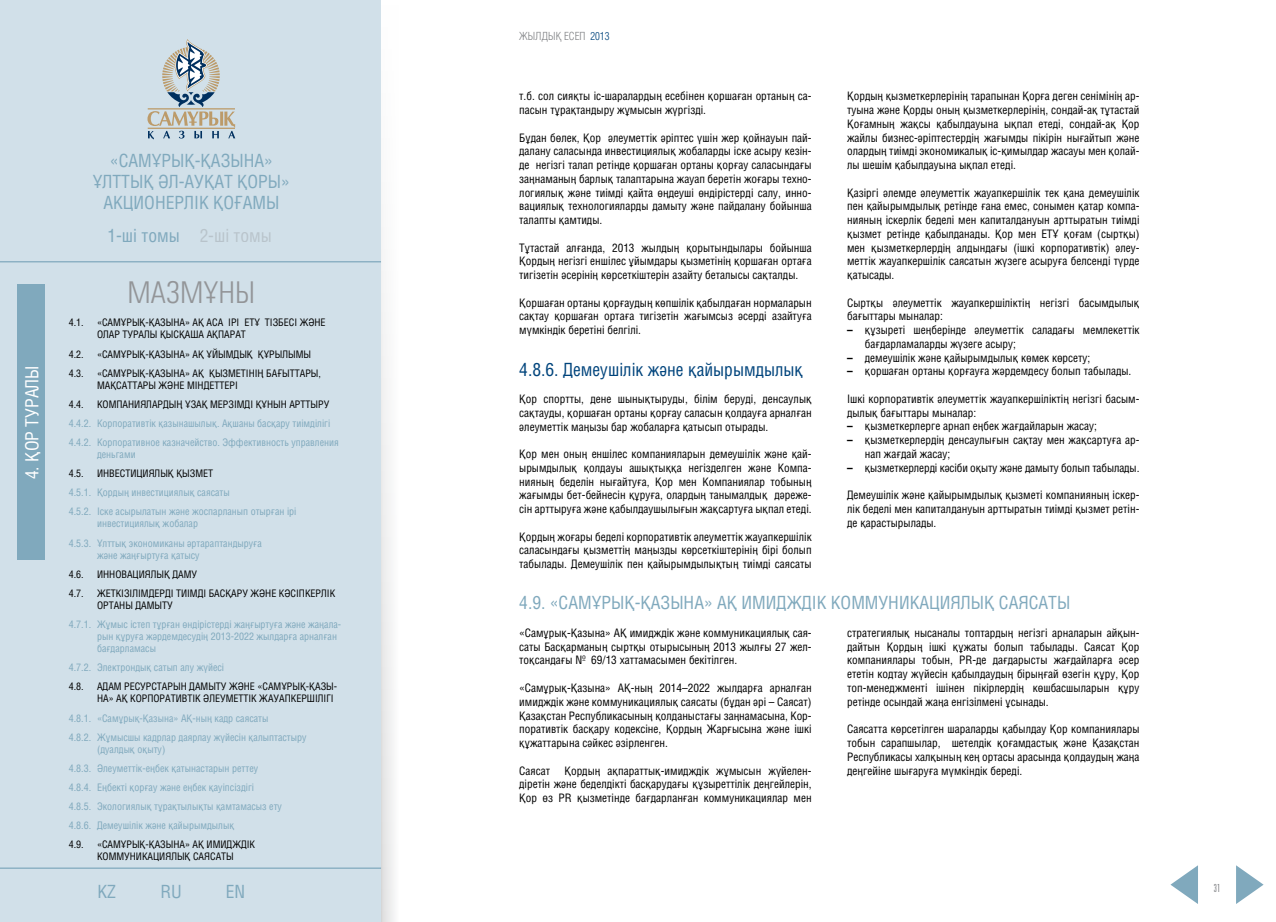
<style>
.page{position:relative;width:1276px;height:922px;background:#fff}
.page>*{position:absolute;margin:0;border:0;box-sizing:border-box;transform-origin:0 0}
.t1{font:300 condensed 30px "DS Partner";color:#939598}
.t2{font:17.5px/21px "KTT AG Letterica Condensed";color:#80a9bd;text-align:center}
.t3{font:17.5px "KTT AG Letterica Condensed";color:#00447c}
.t4{font:17.5px "KTT AG Letterica Condensed";color:#fff}
.t5{font:11.25px/13.8px "KTT AG Letterica Condensed";color:#000;text-align:justify}
.t6{font:300 condensed 11.25px "Kz Helios";color:#808285}
.t7{font:11.25px "Unicum Cond Light C";color:#808285}
.t8{font:10px/19px "KTT AG Letterica Condensed";color:#80a9bd}
.t9{font:10px/12px "KTT AG Letterica Condensed";color:#000}
.s1{color:#808285}
.s2{font-family:"Helios Cond Light C";font-weight:400;font-stretch:normal;color:#00447c}
.s3{font-family:"KTT AG Letterica";font-weight:300;font-stretch:condensed}
</style>
<div class="page">
<div style="left:0;top:0;width:381px;height:921px;background:#d1e0e9"></div>
<div style="left:18px;top:284px;width:27px;height:276px;background:#80a9bd"></div>
<svg style="left:147px;top:39px;width:88px;height:100px"></svg>
<hr style="left:0;top:867px;width:381px;height:1px;background:#80a9bd">
<hr style="left:0;top:261px;width:381px;height:1px;background:#80a9bd">
<svg style="left:1236px;top:865px;width:27px;height:38px"></svg>
<svg style="left:1170px;top:865px;width:28px;height:38px"></svg>
<div style="left:381px;top:0;width:17px;height:921px;background:linear-gradient(to bottom,#fefefe,#ececec)"></div>
<h2 class="t4" style="left:22px;top:479px;width:115px;rotate:-90deg">4. ҚОР ТУРАЛЫ</h2>
<h2 class="t2" style="left:93px;top:150px;width:199px">«САМҰРЫҚ-ҚАЗЫНА»<br>ҰЛТТЫҚ ӘЛ-АУҚАТ ҚОРЫ»<br>АКЦИОНЕРЛІК ҚОҒАМЫ</h2>
<h2 class="t2" style="left:107px;top:225px;width:166px">1-шi томы <span class="s1">2-шi томы</span></h2>
<h1 class="t1" style="left:127px;top:275px;width:129px">МАЗМҰНЫ</h1>
<p class="t9" style="left:69px;top:316px;width:16px">4.1.</p>
<p class="t9" style="left:97px;top:316px;width:230px">«САМҰРЫҚ-ҚАЗЫНА» АҚ АСА ІРІ ЕТҰ ТІЗБЕСІ ЖӘНЕ<br>ОЛАР ТУРАЛЫ ҚЫСҚАША АҚПАРАТ</p>
<p class="t9" style="left:69px;top:348px;width:16px">4.2.</p>
<p class="t9" style="left:97px;top:348px;width:216px">«САМҰРЫҚ-ҚАЗЫНА» АҚ ҰЙЫМДЫҚ ҚҰРЫЛЫМЫ</p>
<p class="t9" style="left:69px;top:367px;width:16px">4.3.</p>
<p class="t9" style="left:97px;top:367px;width:225px">«САМҰРЫҚ-ҚАЗЫНА» АҚ ҚЫЗМЕТІНІҢ БАҒЫТТАРЫ,<br>МАҚСАТТАРЫ ЖӘНЕ МІНДЕТТЕРІ</p>
<p class="t9" style="left:69px;top:398px;width:16px">4.4.</p>
<p class="t9" style="left:97px;top:398px;width:234px">КОМПАНИЯЛАРДЫҢ ҰЗАҚ МЕРЗІМДІ ҚҰНЫН АРТТЫРУ</p>
<p class="t8" style="left:69px;top:413px;width:272px">4.4.2. Корпоративтік қазынашылық. Ақшаны басқару тиімділігі<br>4.4.2. Корпоративное казначейство. Эффективность управления</p>
<p class="t8" style="left:97px;top:444px;width:40px">деньгами</p>
<p class="t9" style="left:69px;top:467px;width:16px">4.5.</p>
<p class="t9" style="left:97px;top:467px;width:118px">ИНВЕСТИЦИЯЛЫҚ ҚЫЗМЕТ</p>
<p class="t8" style="left:69px;top:482px;width:229px">4.5.1. Қордың инвестициялық саясаты<br>4.5.2. Іске асырылатын және жоспарланып отырған ірі</p>
<p class="t8" style="left:69px;top:513px;width:195px;line-height:19.4px;text-indent:28px">инвестициялық жобалар<br>4.5.3. Ұлттық экономиканы әртараптандыруға</p>
<p class="t8" style="left:97px;top:545px;width:104px">және жаңғыртуға қатысу</p>
<p class="t9" style="left:69px;top:568px;width:16px">4.6.</p>
<p class="t9" style="left:97px;top:568px;width:102px">ИННОВАЦИЯЛЫҚ ДАМУ</p>
<p class="t9" style="left:69px;top:587px;width:16px">4.7.</p>
<p class="t9" style="left:97px;top:587px;width:240px">ЖЕТКІЗІЛІМДЕРДІ ТИІМДІ БАСҚАРУ ЖӘНЕ КӘСІПКЕРЛІК<br>ОРТАНЫ ДАМЫТУ</p>
<p class="t8" style="left:97px;top:618px;width:246px;line-height:12px;text-indent:-28px">4.7.1. Жұмыс істеп тұрған өндірістерді жаңғыртуға және жаңала&shy;рын құруға жәрдемдесудің 2013-2022 жылдарға арналған бағдарламасы</p>
<p class="t8" style="left:69px;top:657px;width:157px">4.7.2. Электрондық сатып алу жүйесі</p>
<p class="t9" style="left:69px;top:680px;width:16px">4.8.</p>
<p class="t9" style="left:97px;top:680px;width:242px">АДАМ РЕСУРСТАРЫН ДАМЫТУ ЖӘНЕ «САМҰРЫҚ-ҚАЗЫ-<br>НА» АҚ КОРПОРАТИВТІК ӘЛЕУМЕТТІК ЖАУАПКЕРШІЛІГІ</p>
<p class="t8" style="left:69px;top:708px;width:239px">4.8.1. «Самұрық-Қазына» АҚ-ның кадр саясаты<br>4.8.2. Жұмысшы кадрлар даярлау жүйесін қалыптастыру</p>
<p class="t8" style="left:69px;top:739px;width:215px;text-indent:28px">(дуалдық оқыту)<br>4.8.3. Әлеуметтік-еңбек қатынастарын реттеу 4.8.4. Еңбекті қорғау және еңбек қауіпсіздігі<br>4.8.5. Экологиялық тұрақтылықты қамтамасыз ету 4.8.6. Демеушілік және қайырымдылық</p>
<p class="t9" style="left:69px;top:837px;width:16px">4.9.</p>
<p class="t9" style="left:97px;top:837px;width:160px">«САМҰРЫҚ-ҚАЗЫНА» АҚ ИМИДЖДІК<br>КОММУНИКАЦИЯЛЫҚ САЯСАТЫ</p>
<h2 class="t2" style="left:97px;top:881px;width:20px">KZ</h2>
<h2 class="t2" style="left:160px;top:881px;width:23px">RU</h2>
<h2 class="t2" style="left:226px;top:881px;width:21px">EN</h2>
<p class="t6" style="left:519px;top:30px;width:92px">ЖЫЛДЫҚ ЕСЕП <span class="s2">2013</span></p>
<p class="t5" style="left:519px;top:89px;width:294px">т.б. сол сияқты іс-шаралардың есебінен қоршаған ортаның са&shy;пасын тұрақтандыру жұмысын жүргізді.</p>
<p class="t5" style="left:519px;top:130px;width:294px">Бұдан бөлек, Қор әлеуметтік әріптес үшін жер қойнауын пай&shy;далану саласында инвестициялық жобаларды іске асыру кезін&shy;де негізгі талап ретінде қоршаған ортаны қорғау саласындағы заңнаманың барлық талаптарына жауап беретін жоғары техно&shy;логиялық және тиімді қайта өңдеуші өндірістерді салу, инно&shy;вациялық технологияларды дамыту және пайдалану бойынша талапты қамтиды.</p>
<p class="t5" style="left:519px;top:240px;width:294px">Тұтастай алғанда, 2013 жылдың қорытындылары бойынша Қордың негізгі еншілес ұйымдары қызметінің қоршаған ортаға тигізетін әсерінің көрсеткіштерін азайту беталысы сақталды.</p>
<p class="t5" style="left:519px;top:295px;width:294px">Қоршаған ортаны қорғаудың көпшілік қабылдаған нормаларын сақтау қоршаған ортаға тигізетін жағымсыз әсерді азайтуға мүмкіндік беретіні белгілі.</p>
<h2 class="t3" style="left:519px;top:358px;width:285px">4.8.6. Демеушілік және қайырымдылық</h2>
<p class="t5" style="left:519px;top:392px;width:294px">Қор спортты, дене шынықтыруды, білім беруді, денсаулық сақтауды, қоршаған ортаны қорғау саласын қолдауға арналған әлеуметтік маңызы бар жобаларға қатысып отырады.</p>
<p class="t5" style="left:519px;top:447px;width:294px">Қор мен оның еншілес компанияларын демеушілік және қай&shy;ырымдылық қолдауы ашықтыққа негізделген және Компа&shy;нияның беделін нығайтуға, Қор мен Компаниялар тобының жағымды бет-бейнесін құруға, олардың танымалдық дәреже&shy;сін арттыруға және қабылдаушылығын жақсартуға ықпал етеді.</p>
<p class="t5" style="left:519px;top:529px;width:294px">Қордың жоғары беделі корпоративтік әлеуметтік жауапкершілік саласындағы қызметтің маңызды көрсеткіштерінің бірі болып табылады. Демеушілік пен қайырымдылықтың тиімді саясаты</p>
<p class="t5" style="left:847px;top:89px;width:294px">Қордың қызметкерлерінің тарапынан Қорға деген сенімінің ар&shy;туына және Қорды оның қызметкерлерінің, сондай-ақ тұтастай Қоғамның жақсы қабылдауына ықпал етеді, сондай-ақ Қор жайлы бизнес-әріптестердің жағымды пікірін нығайтып және олардың тиімді экономикалық іс-қимылдар жасауы мен қолай&shy;лы шешім қабылдауына ықпал етеді.</p>
<p class="t5" style="left:847px;top:185px;width:294px">Қазіргі әлемде әлеуметтік жауапкершілік тек қана демеушілік пен қайырымдылық ретінде ғана емес, сонымен қатар компа&shy;нияның іскерлік беделі мен капиталдануын арттыратын тиімді қызмет ретінде қабылданады. Қор мен ЕТҰ қоғам (сыртқы) мен қызметкерлердің алдындағы (ішкі корпоративтік) әлеу&shy;меттік жауапкершілік саясатын жүзеге асыруға белсенді түрде қатысады.</p>
<p class="t5" style="left:847px;top:295px;width:294px">Сыртқы әлеуметтік жауапкершіліктің негізгі басымдылық бағыттары мыналар:</p>
<p class="t5" style="left:865px;top:323px;width:276px;text-indent:-18px"><span class="s3">–</span> құзыреті шеңберінде әлеуметтік саладағы мемлекеттік бағдарламаларды жүзеге асыру;</p>
<p class="t5" style="left:847px;top:350px;width:245px"><span class="s3">–</span> демеушілік және қайырымдылық көмек көрсету;</p>
<p class="t5" style="left:847px;top:364px;width:286px"><span class="s3">–</span> қоршаған ортаны қорғауға жәрдемдесу болып табылады.</p>
<p class="t5" style="left:847px;top:392px;width:294px">Ішкі корпоративтік әлеуметтік жауапкершіліктің негізгі басым&shy;дылық бағыттары мыналар:</p>
<p class="t5" style="left:847px;top:419px;width:251px"><span class="s3">–</span> қызметкерлерге арнап еңбек жағдайларын жасау;</p>
<p class="t5" style="left:865px;top:433px;width:276px;text-indent:-18px"><span class="s3">–</span> қызметкерлердің денсаулығын сақтау мен жақсартуға ар&shy;нап жағдай жасау;</p>
<p class="t5" style="left:847px;top:460px;width:294px"><span class="s3">–</span> қызметкерлерді кәсіби оқыту және дамыту болып табылады.</p>
<p class="t5" style="left:847px;top:488px;width:294px">Демеушілік және қайырымдылық қызметі компанияның іскер&shy;лік беделі мен капиталдануын арттыратын тиімді қызмет ретін&shy;де қарастырылады.</p>
<h2 class="t2" style="left:519px;top:592px;width:552px">4.9. «САМҰРЫҚ-ҚАЗЫНА» АҚ ИМИДЖДІК КОММУНИКАЦИЯЛЫҚ САЯСАТЫ</h2>
<p class="t5" style="left:519px;top:625px;width:294px">«Самұрық-Қазына» АҚ имидждік және коммуникациялық сая&shy;саты Басқарманың сыртқы отырысының 2013 жылғы 27 жел&shy;тоқсандағы № 69/13 хаттамасымен бекітілген.</p>
<p class="t5" style="left:519px;top:680px;width:294px">«Самұрық-Қазына» АҚ-ның 2014–2022 жылдарға арналған имидждік және коммуникациялық саясаты (бұдан әрі – Саясат)<br>Қазақстан Республикасының қолданыстағы заңнамасына, Кор&shy;поративтік басқару кодексіне, Қордың Жарғысына және ішкі құжаттарына сәйкес әзірленген.</p>
<p class="t5" style="left:519px;top:763px;width:32px">Саясат</p>
<p class="t5" style="left:847px;top:625px;width:294px">стратегиялық нысаналы топтардың негізгі арналарын айқын&shy;дайтын Қордың ішкі құжаты болып табылады. Саясат Қор компаниялары тобын, PR-де дағдарысты жағдайларға әсер ететін кодтау жүйесін қабылдаудың бірыңғай өзегін құру, Қор топ-менеджменті ішінен пікірлердің көшбасшыларын құру ретінде осындай жаңа енгізілмені ұсынады.</p>
<p class="t5" style="left:847px;top:722px;width:294px">Саясатта көрсетілген шараларды қабылдау Қор компаниялары тобын сарапшылар, шетелдік қоғамдастық және Қазақстан Республикасы халқының кең ортасы арасында қолдаудың жаңа деңгейіне шығаруға мүмкіндік береді.</p>
<p class="t5" style="left:519px;top:763px;width:294px;text-indent:45px">Қордың ақпараттық-имидждік жұмысын жүйелен&shy;діретін және беделдікті басқарудағы құзыреттілік деңгейлерін, Қор өз PR қызметінде бағдарланған коммуникациялар мен</p>
<p class="t7" style="left:1214px;top:881px;width:8px">31</p>
</div>
